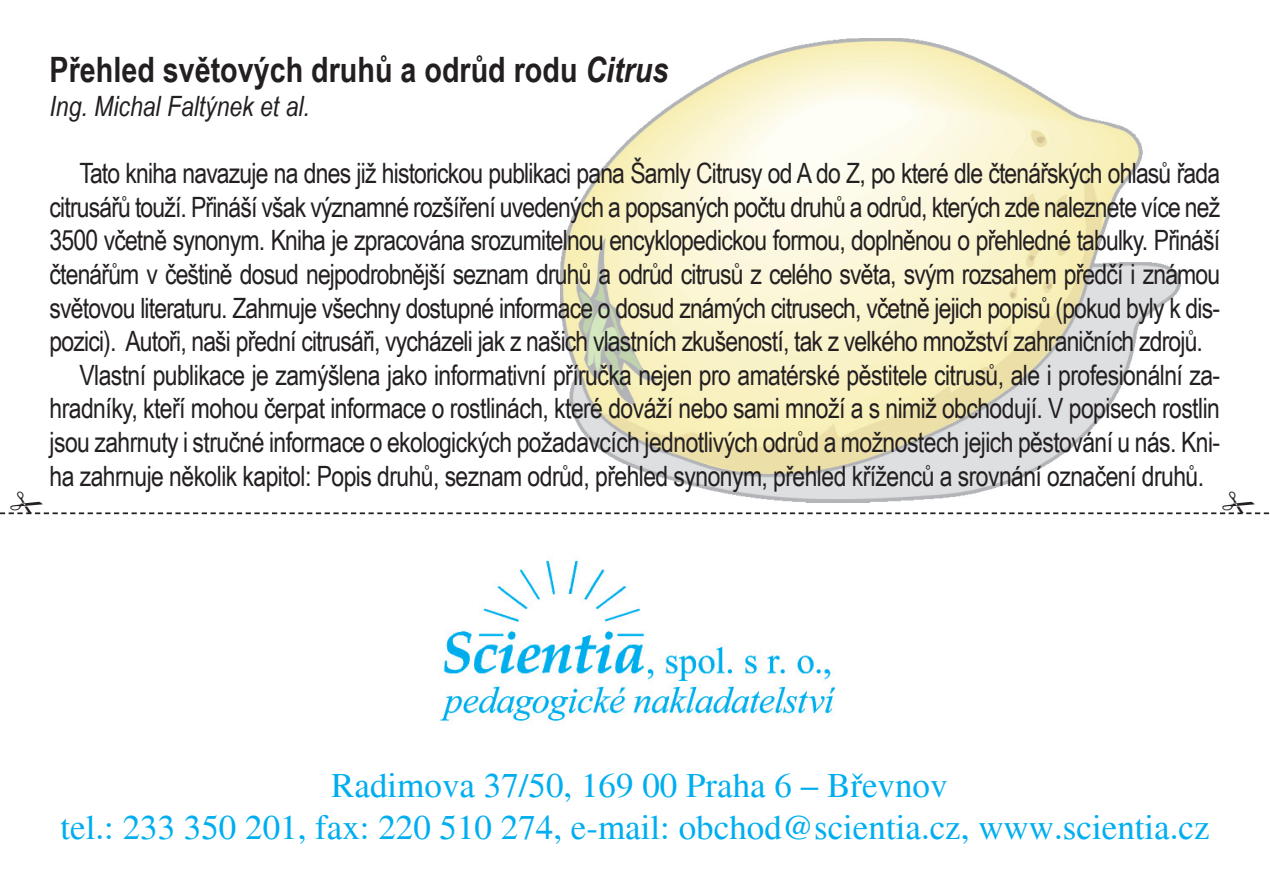
<style>
.page{position:relative;width:1270px;height:893px;background:#fff}
.page>*{position:absolute;margin:0;border:0;box-sizing:border-box;transform-origin:0 0}
.t1{font:35px/42px "Times New Roman";color:#00aeef;text-align:center}
.t2{font:700 35px "Arial Narrow";color:#231f20}
.t3{font:28px "Arial Narrow";letter-spacing:-.03em;color:#231f20}
.t4{font:italic 28px "Arial Narrow";color:#231f20}
.s1{font-style:italic}
</style>
<div class="page">
<img style="left:561px;top:39px;width:619px;height:452px">
<img style="left:440px;top:560px;width:395px;height:161px">
<svg style="left:0;top:491px;width:1270px;height:23px"></svg>
<p class="t2" style="left:50px;top:44px;width:620px">Přehled světových druhů a odrůd rodu <span class="s1">Citrus</span></p>
<p class="t4" style="left:50px;top:87px;width:262px">Ing. Michal Faltýnek et al.</p>
<p class="t3" style="left:79px;top:153px;width:1142px">Tato kniha navazuje na dnes již historickou publikaci pana Šamly Citrusy od A do Z, po které dle čtenářských ohlasů řada</p>
<p class="t3" style="left:50px;top:186px;width:1172px">citrusářů touží. Přináší však významné rozšíření uvedených a popsaných počtu druhů a odrůd, kterých zde naleznete více než</p>
<p class="t3" style="left:50px;top:220px;width:1172px">3500 včetně synonym. Kniha je zpracována srozumitelnou encyklopedickou formou, doplněnou o přehledné tabulky. Přináší</p>
<p class="t3" style="left:50px;top:254px;width:1172px">čtenářům v češtině dosud nejpodrobnější seznam druhů a odrůd citrusů z celého světa, svým rozsahem předčí i známou</p>
<p class="t3" style="left:50px;top:287px;width:1172px">světovou literaturu. Zahrnuje všechny dostupné informace o dosud známých citrusech, včetně jejich popisů (pokud byly k dis-</p>
<p class="t3" style="left:50px;top:321px;width:1155px">pozici). Autoři, naši přední citrusáři, vycházeli jak z našich vlastních zkušeností, tak z velkého množství zahraničních zdrojů.</p>
<p class="t3" style="left:79px;top:354px;width:1142px">Vlastní publikace je zamýšlena jako informativní příručka nejen pro amatérské pěstitele citrusů, ale i profesionální za-</p>
<p class="t3" style="left:50px;top:388px;width:1172px">hradníky, kteří mohou čerpat informace o rostlinách, které dováží nebo sami množí a s nimiž obchodují. V popisech rostlin</p>
<p class="t3" style="left:50px;top:422px;width:1172px">jsou zahrnuty i stručné informace o ekologických požadavcích jednotlivých odrůd a možnostech jejich pěstování u nás. Kni-</p>
<p class="t3" style="left:50px;top:455px;width:1156px">ha zahrnuje několik kapitol: Popis druhů, seznam odrůd, přehled synonym, přehled kříženců a srovnání označení druhů.</p>
<p class="t1" style="left:60px;top:764px;width:1151px">Radimova 37/50, 169 00 Praha 6 – Břevnov<br>tel.: 233 350 201, fax: 220 510 274, e-mail: obchod@scientia.cz, www.scientia.cz</p>
</div>
